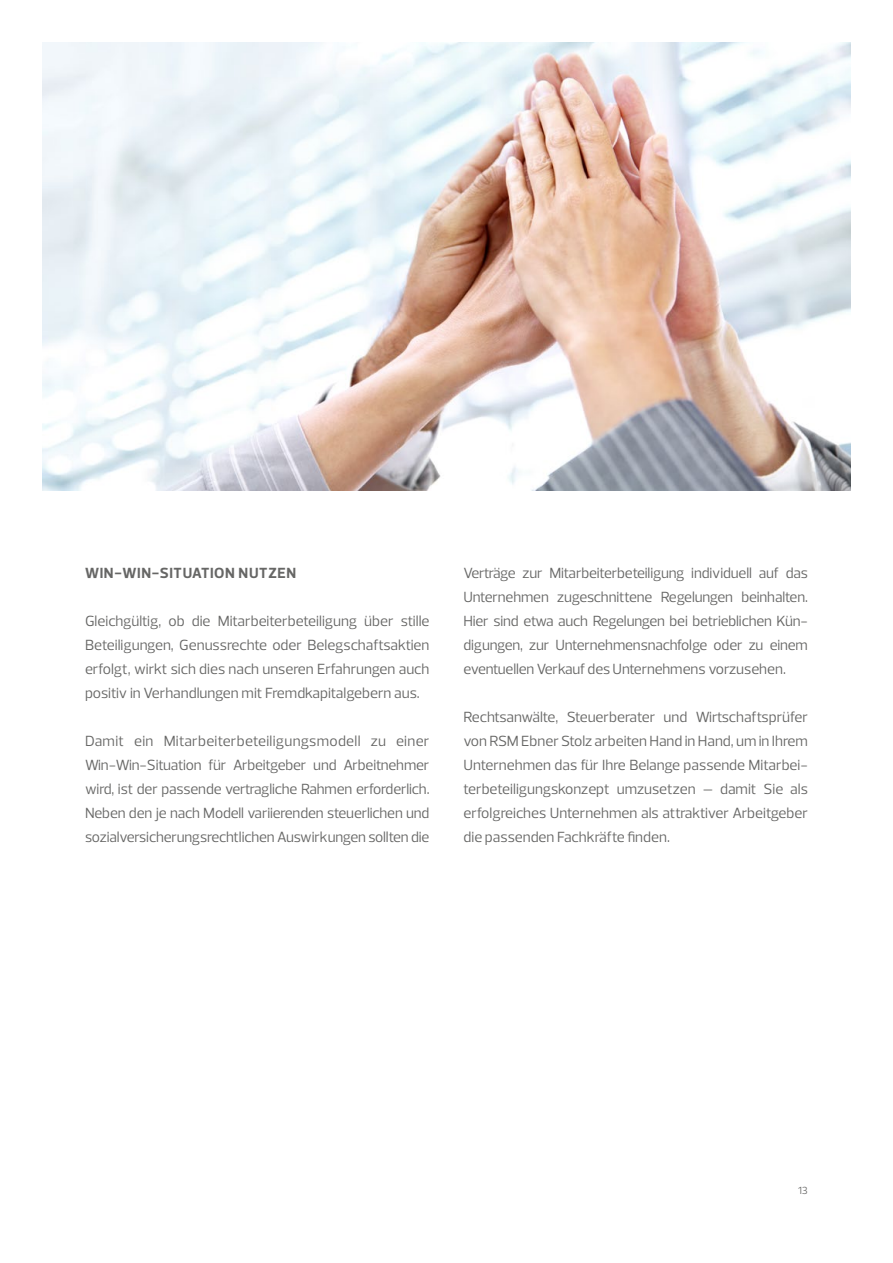
<style>
.page{position:relative;width:893px;height:1263px;background:#fff}
.page>*{position:absolute;margin:0;border:0;box-sizing:border-box;transform-origin:0 0}
.t1{font:15px/24px "Prelo";letter-spacing:-.01em;color:#666665;text-align:justify}
.t2{font:700 15px "Prelo";letter-spacing:.045em;color:#666665}
.t3{font:10.5px "Prelo";color:#666665}
</style>
<div class="page">
<img style="left:43px;top:43px;width:807px;height:447px">
<p class="t2" style="left:85px;top:564px;width:213px">WIN-WIN-SITUATION NUTZEN</p>
<p class="t1" style="left:85px;top:609px;width:346px">Gleichgültig, ob die Mitarbeiterbeteiligung über stille Beteiligungen, Genussrechte oder Belegschaftsaktien erfolgt, wirkt sich dies nach unseren Erfahrungen auch positiv in Verhandlungen mit Fremdkapitalgebern aus.</p>
<p class="t1" style="left:85px;top:729px;width:346px">Damit ein Mitarbeiterbeteiligungsmodell zu einer Win-Win-Situation für Arbeitgeber und Arbeitnehmer wird, ist der passende vertragliche Rahmen erforderlich.<br>Neben den je nach Modell variierenden steuerlichen und sozialversicherungsrechtlichen Auswirkungen sollten die</p>
<p class="t1" style="left:463px;top:561px;width:346px">Verträge zur Mitarbeiterbeteiligung individuell auf das Unternehmen zugeschnittene Regelungen beinhalten.<br>Hier sind etwa auch Regelungen bei betrieblichen Kün&shy;digungen, zur Unternehmensnachfolge oder zu einem eventuellen Verkauf des Unternehmens vorzusehen.</p>
<p class="t1" style="left:463px;top:705px;width:346px">Rechtsanwälte, Steuerberater und Wirtschaftsprüfer von RSM Ebner Stolz arbeiten Hand in Hand, um in Ihrem Unternehmen das für Ihre Belange passende Mitarbei&shy;terbeteiligungskonzept umzusetzen – damit Sie als erfolgreiches Unternehmen als attraktiver Arbeitgeber die passenden Fachkräfte finden.</p>
<p class="t3" style="left:798px;top:1184px;width:11px">13</p>
</div>
